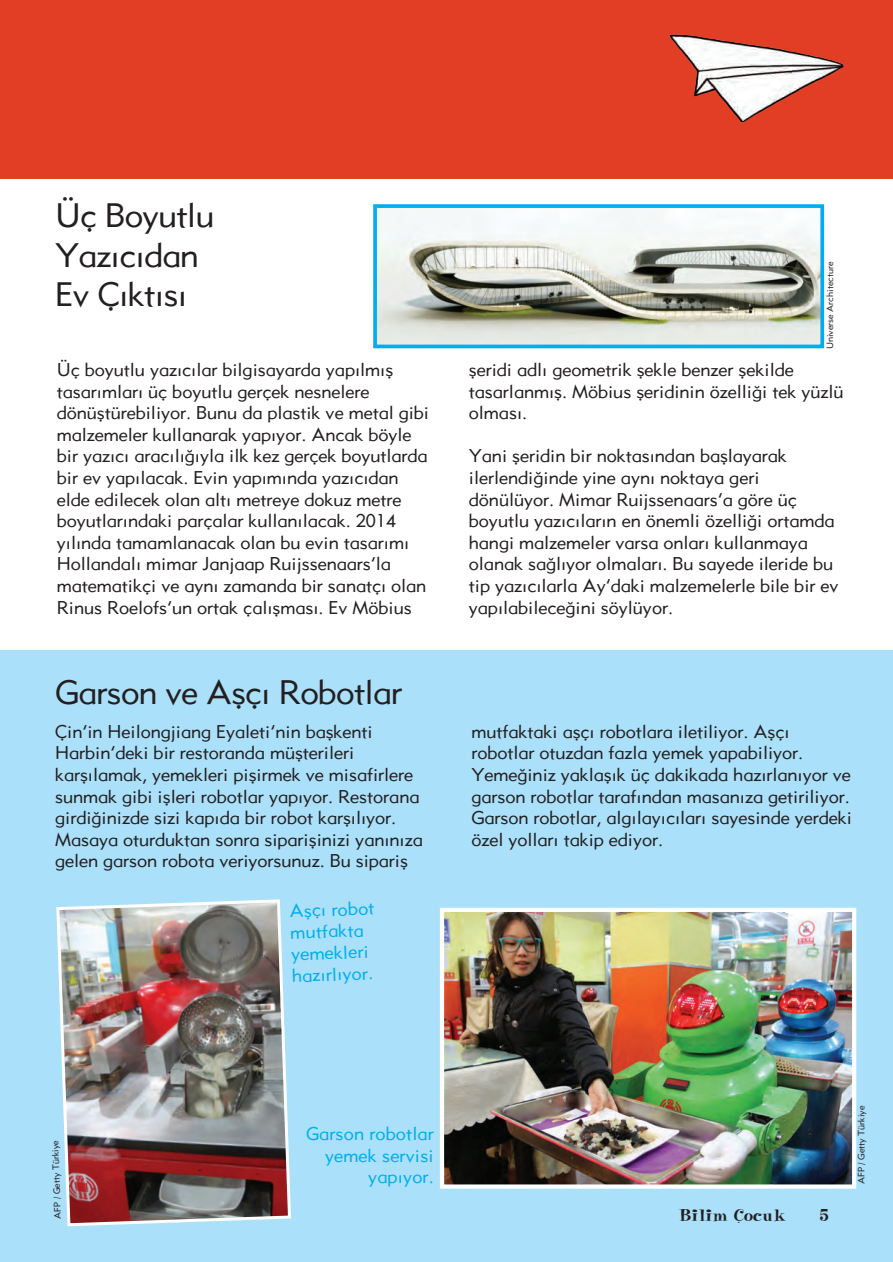
<style>
.page{position:relative;width:893px;height:1262px;background:#fff}
.page>*{position:absolute;margin:0;border:0;box-sizing:border-box;transform-origin:0 0}
.t1{font:500 33px/39.6px "Gothic";letter-spacing:-.015em;color:#231f20}
.t2{font:500 18px/21.6px "Gothic";color:#231f20}
.t3{font:500 18px/21.6px "Gothic";letter-spacing:.01em;color:#00aeef;text-align:right}
.t4{font:500 18px "Naturel";color:#231f20}
.t5{font:500 9px "Gothic";color:#231f20}
</style>
<div class="page">
<div style="left:0;top:650px;width:892px;height:611px;background:#aae0f9"></div>
<img style="left:378px;top:209px;width:440px;height:134px">
<div style="left:373px;top:204px;width:450px;height:144px;border:4px solid #00aeef"></div>
<img style="left:444px;top:912px;width:406px;height:271px">
<div style="left:439px;top:907px;width:416px;height:281px;border:4px solid #fff"></div>
<img style="left:56px;top:899px;width:235px;height:328px">
<div style="left:0;top:0;width:892px;height:178px;background:#e23e25"></div>
<img style="left:669px;top:34px;width:175px;height:89px">
<h1 class="t1" style="left:55px;top:195px;width:160px">Üç Boyutlu<br>Yazıcıdan<br>Ev Çıktısı</h1>
<p class="t5" style="left:823px;top:349px;width:89px;rotate:-90deg">Universe Architecture</p>
<p class="t2" style="left:57px;top:358px;width:373px">Üç boyutlu yazıcılar bilgisayarda yapılmış tasarımları üç boyutlu gerçek nesnelere dönüştürebiliyor. Bunu da plastik ve metal gibi malzemeler kullanarak yapıyor. Ancak böyle bir yazıcı aracılığıyla ilk kez gerçek boyutlarda bir ev yapılacak. Evin yapımında yazıcıdan elde edilecek olan altı metreye dokuz metre boyutlarındaki parçalar kullanılacak. 2014 yılında tamamlanacak olan bu evin tasarımı Hollandalı mimar Janjaap Ruijssenaars’la matematikçi ve aynı zamanda bir sanatçı olan Rinus Roelofs’un ortak çalışması. Ev Möbius</p>
<p class="t2" style="left:468px;top:358px;width:376px">şeridi adlı geometrik şekle benzer şekilde tasarlanmış. Möbius şeridinin özelliği tek yüzlü olması.</p>
<p class="t2" style="left:468px;top:445px;width:371px">Yani şeridin bir noktasından başlayarak ilerlendiğinde yine aynı noktaya geri dönülüyor. Mimar Ruijssenaars’a göre üç boyutlu yazıcıların en önemli özelliği ortamda hangi malzemeler varsa onları kullanmaya olanak sağlıyor olmaları. Bu sayede ileride bu tip yazıcılarla Ay’daki malzemelerle bile bir ev yapılabileceğini söylüyor.</p>
<h1 class="t1" style="left:55px;top:671px;width:348px">Garson ve Aşçı Robotlar</h1>
<p class="t2" style="left:55px;top:720px;width:369px">Çin’in Heilongjiang Eyaleti’nin başkenti Harbin’deki bir restoranda müşterileri karşılamak, yemekleri pişirmek ve misafirlere sunmak gibi işleri robotlar yapıyor. Restorana girdiğinizde sizi kapıda bir robot karşılıyor.<br>Masaya oturduktan sonra siparişinizi yanınıza gelen garson robota veriyorsunuz. Bu sipariş</p>
<p class="t2" style="left:471px;top:720px;width:382px">mutfaktaki aşçı robotlara iletiliyor. Aşçı robotlar otuzdan fazla yemek yapabiliyor.<br>Yemeğiniz yaklaşık üç dakikada hazırlanıyor ve garson robotlar tarafından masanıza getiriliyor.<br>Garson robotlar, algılayıcıları sayesinde yerdeki özel yolları takip ediyor.</p>
<p class="t5" style="left:52px;top:1218px;width:80px;rotate:-92deg">AFP / Getty Türkiye</p>
<p class="t3" style="left:289px;top:899px;width:86px;text-align:left;rotate:-2deg">Aşçı robot mutfakta yemekleri hazırlıyor.</p>
<p class="t3" style="left:306px;top:1122px;width:129px">Garson robotlar yemek servisi yapıyor.</p>
<p class="t4" style="left:678px;top:1206px;width:109px">Bilim Çocuk</p>
<p class="t4" style="left:819px;top:1206px;width:10px">5</p>
<p class="t5" style="left:854px;top:1183px;width:80px;rotate:-90deg">AFP / Getty Türkiye</p>
</div>
